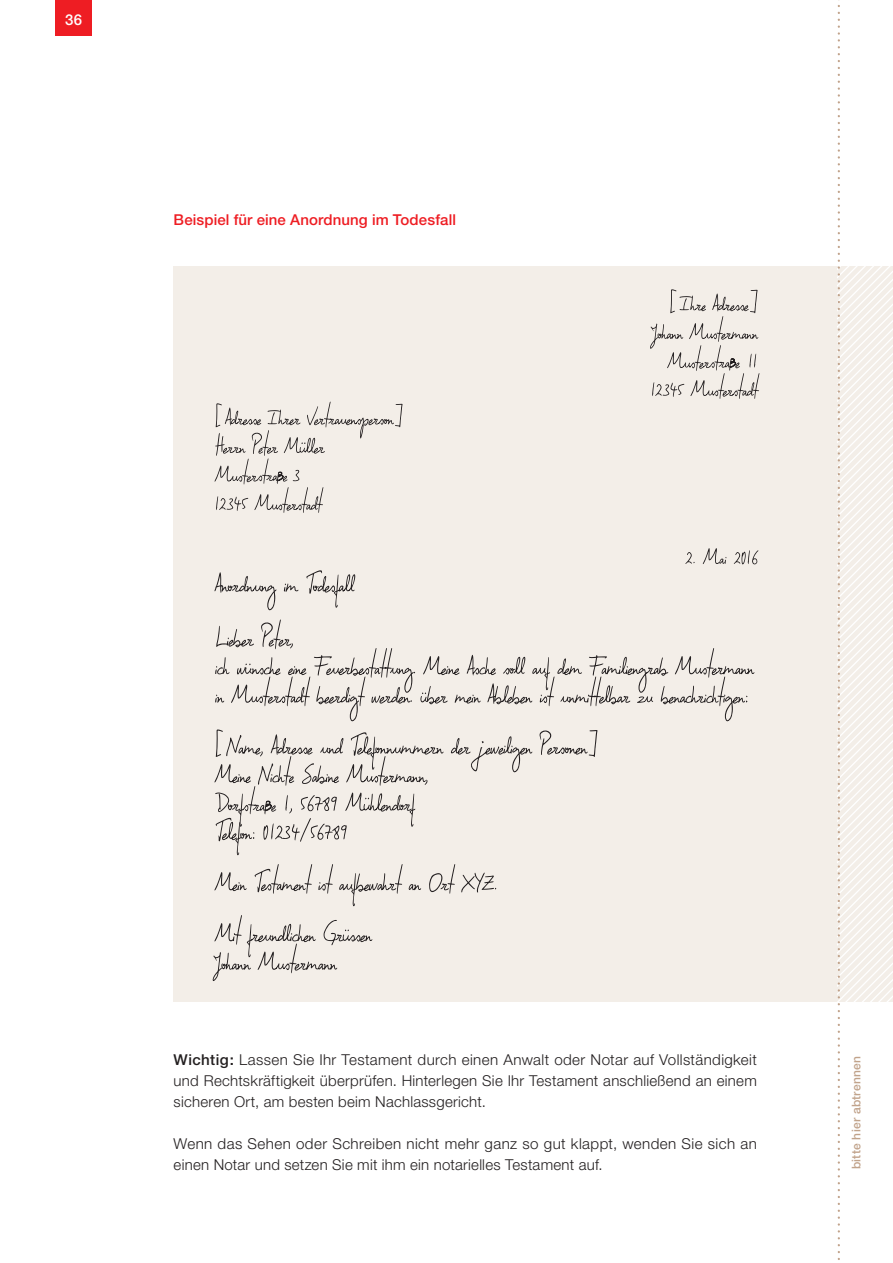
<style>
.page{position:relative;width:893px;height:1263px;background:#fff}
.page>*{position:absolute;margin:0;border:0;box-sizing:border-box;transform-origin:0 0}
.t1{font:300 15px/21px "Helvetica Neue";letter-spacing:.02em;color:#231f20;text-align:justify}
.t2{font:500 15px "Helvetica Neue CE";letter-spacing:.005em;color:#ee1d23}
.t3{font:500 15px "Helvetica Neue";color:#fff}
.t4{font:500 12px "Helvetica Neue CE";letter-spacing:.025em;color:#c1a38b}
.s1{font-weight:500}
</style>
<div class="page">
<div style="left:55px;top:0;width:36px;height:36px;background:#ee1d23"></div>
<div style="left:174px;top:267px;width:719px;height:735px;background:#f3eee8"></div>
<svg style="left:837px;top:0;width:56px;height:1260px"></svg>
<svg style="left:214px;top:864px;width:282px;height:42px"></svg>
<svg style="left:214px;top:570px;width:141px;height:40px"></svg>
<svg style="left:685px;top:548px;width:73px;height:16px"></svg>
<svg style="left:213px;top:915px;width:159px;height:66px"></svg>
<svg style="left:215px;top:402px;width:188px;height:111px"></svg>
<svg style="left:650px;top:289px;width:109px;height:110px"></svg>
<svg style="left:214px;top:729px;width:383px;height:126px"></svg>
<svg style="left:215px;top:619px;width:539px;height:102px"></svg>
<p class="t3" style="left:65px;top:11px;width:18px">36</p>
<p class="t2" style="left:174px;top:210px;width:284px">Beispiel für eine Anordnung im Todesfall</p>
<p class="t1" style="left:174px;top:1049px;width:585px"><span class="s1">Wichtig:</span> Lassen Sie Ihr Testament durch einen Anwalt oder Notar auf Vollständigkeit und Rechtskräftigkeit überprüfen. Hinterlegen Sie Ihr Testament anschließend an einem sicheren Ort, am besten beim Nachlassgericht.</p>
<p class="t1" style="left:174px;top:1133px;width:585px">Wenn das Sehen oder Schreiben nicht mehr ganz so gut klappt, wenden Sie sich an einen Notar und setzen Sie mit ihm ein notarielles Testament auf.</p>
<p class="t4" style="left:849px;top:1169px;width:115px;rotate:-90deg">bitte hier abtrennen</p>
</div>
